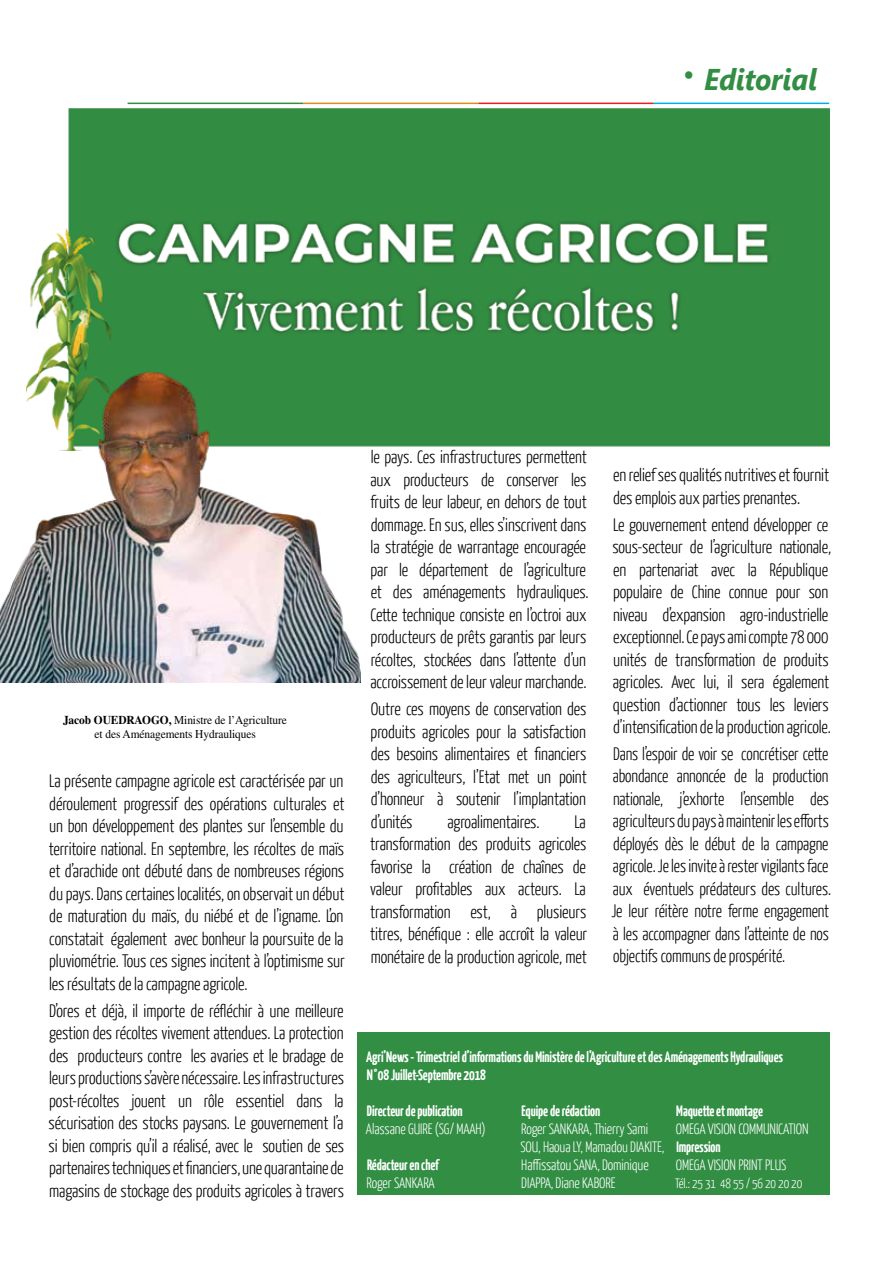
<style>
.page{position:relative;width:893px;height:1263px;background:#fff}
.page>*{position:absolute;margin:0;border:0;box-sizing:border-box;transform-origin:0 0}
.t1{font:italic 700 30px "Segoe UI";letter-spacing:-.005em;color:#318e43;scale:.95 1}
.t2{font:300 18px/22.5px "Yanone Kaffeesatz";letter-spacing:-.005em;color:#000;text-align:justify;scale:.95 1}
.t3{font:300 18px/22.5px "Yanone Kaffeesatz";letter-spacing:-.005em;color:#000;scale:.92 1}
.t4{font:700 15px/18px "Yanone Kaffeesatz";letter-spacing:-.005em;color:#fff;scale:.95 1}
.t5{font:300 15px/18px "Yanone Kaffeesatz";letter-spacing:-.005em;color:#fff;scale:.95 1}
.t6{font:300 13.5px "Yanone Kaffeesatz";letter-spacing:-.005em;color:#fff;scale:.95 1}
.t7{font:12px/14.4px "Times LT Std";letter-spacing:-.005em;color:#000;text-align:center;scale:.95 1}
.s1{font-family:"Times LT Std";font-style:normal;font-size:45px}
.s2{font-weight:700}
</style>
<div class="page">
<img style="left:30px;top:108px;width:799px;height:339px">
<hr style="left:128px;top:103px;width:175px;height:1px;background:#318e43">
<hr style="left:303px;top:103px;width:175px;height:1px;background:#dc9017">
<hr style="left:478px;top:103px;width:176px;height:1px;background:#ed1d24">
<hr style="left:654px;top:103px;width:175px;height:1px;background:#00aeef">
<img style="left:0;top:346px;width:360px;height:336px">
<div style="left:357px;top:1033px;width:472px;height:162px;background:#318e43"></div>
<h1 class="t1" style="left:683px;top:55px;width:142px"><span class="s1">·</span> Editorial</h1>
<p class="t7" style="left:63px;top:712px;width:237px"><span class="s2">Jacob OUEDRAOGO,</span> Ministre de l’Agriculture et des Aménagements Hydrauliques</p>
<p class="t2" style="left:49px;top:769px;width:313px">La présente campagne agricole est caractérisée par un déroulement progressif des opérations culturales et un bon développement des plantes sur l’ensemble du territoire national. En septembre, les récoltes de maïs et d’arachide ont débuté dans de nombreuses régions du pays. Dans certaines localités, on observait un début de maturation du maïs, du niébé et de l’igname. L’on constatait également avec bonheur la poursuite de la pluviométrie. Tous ces signes incitent à l’optimisme sur les résultats de la campagne agricole.</p>
<p class="t2" style="left:49px;top:998px;width:313px">D’ores et déjà, il importe de réfléchir à une meilleure gestion des récoltes vivement attendues. La protection des producteurs contre les avaries et le bradage de leurs productions s’avère nécessaire. Les infrastructures post-récoltes jouent un rôle essentiel dans la sécurisation des stocks paysans. Le gouvernement l’a si bien compris qu’il a réalisé, avec le soutien de ses partenaires techniques et financiers, une quarantaine de magasins de stockage des produits agricoles à travers</p>
<p class="t2" style="left:370px;top:445px;width:231px;text-align:left">le pays. Ces infrastructures permettent aux producteurs de conserver les fruits de leur labeur, en dehors de tout dommage. En sus, elles s’inscrivent dans la stratégie de warrantage encouragée par le département de l’agriculture et des aménagements hydrauliques.<br>Cette technique consiste en l’octroi aux producteurs de prêts garantis par leurs récoltes, stockées dans l’attente d’un accroissement de leur valeur marchande.</p>
<p class="t2" style="left:371px;top:697px;width:229px">Outre ces moyens de conservation des produits agricoles pour la satisfaction des besoins alimentaires et financiers des agriculteurs, l’Etat met un point d’honneur à soutenir l’implantation d’unités</p>
<p class="t2" style="left:447px;top:809px;width:98px">agroalimentaires.</p>
<p class="t2" style="left:370px;top:809px;width:230px;text-indent:204px">La transformation des produits agricoles favorise la création de chaînes de valeur profitables aux acteurs. La transformation est, à plusieurs titres, bénéfique : elle accroît la valeur monétaire de la production agricole, met</p>
<p class="t2" style="left:613px;top:463px;width:229px">en relief ses qualités nutritives et fournit des emplois aux parties prenantes.</p>
<p class="t2" style="left:612px;top:512px;width:232px;text-align:left">Le gouvernement entend développer ce sous-secteur de l’agriculture nationale, en partenariat avec la République populaire de Chine connue pour son niveau d’expansion agro-industrielle exceptionnel. Ce pays ami compte 78 000 unités de transformation de produits agricoles. Avec lui, il sera également question d’actionner tous les leviers d’intensification de la production agricole.</p>
<p class="t3" style="left:611px;top:742px;width:240px">Dans l’espoir de voir se concrétiser cette abondance annoncée de la production nationale, j’exhorte l’ensemble des agriculteurs du pays à maintenir les efforts déployés dès le début de la campagne agricole. Je les invite à rester vigilants face aux éventuels prédateurs des cultures.<br>Je leur réitère notre ferme engagement à les accompagner dans l’atteinte de nos objectifs communs de prospérité.</p>
<p class="t4" style="left:366px;top:1047px;width:440px">Agri’News - Trimestriel d’informations du Ministère de l’Agriculture et des Aménagements Hydrauliques<br>N°08 Juillet-Septembre 2018</p>
<p class="t4" style="left:367px;top:1101px;width:102px">Directeur de publication</p>
<p class="t5" style="left:366px;top:1119px;width:128px">Alassane GUIRE (SG/ MAAH)</p>
<p class="t4" style="left:367px;top:1155px;width:77px">Rédacteur en chef</p>
<p class="t5" style="left:367px;top:1173px;width:73px">Roger SANKARA</p>
<p class="t4" style="left:522px;top:1101px;width:84px">Equipe de rédaction</p>
<p class="t5" style="left:520px;top:1119px;width:153px">Roger SANKARA, Thierry Sami<br>SOU, Haoua LY, Mamadou DIAKITE,<br>Haffissatou SANA, Dominique<br>DIAPPA, Diane KABORE</p>
<p class="t4" style="left:676px;top:1101px;width:93px">Maquette et montage</p>
<p class="t5" style="left:676px;top:1119px;width:141px">OMEGA VISION COMMUNICATION</p>
<p class="t4" style="left:676px;top:1137px;width:48px">Impression</p>
<p class="t5" style="left:676px;top:1155px;width:118px">OMEGA VISION PRINT PLUS</p>
<p class="t6" style="left:675px;top:1175px;width:135px">Tél.: 25 31 48 55 / 56 20 20 20</p>
</div>
